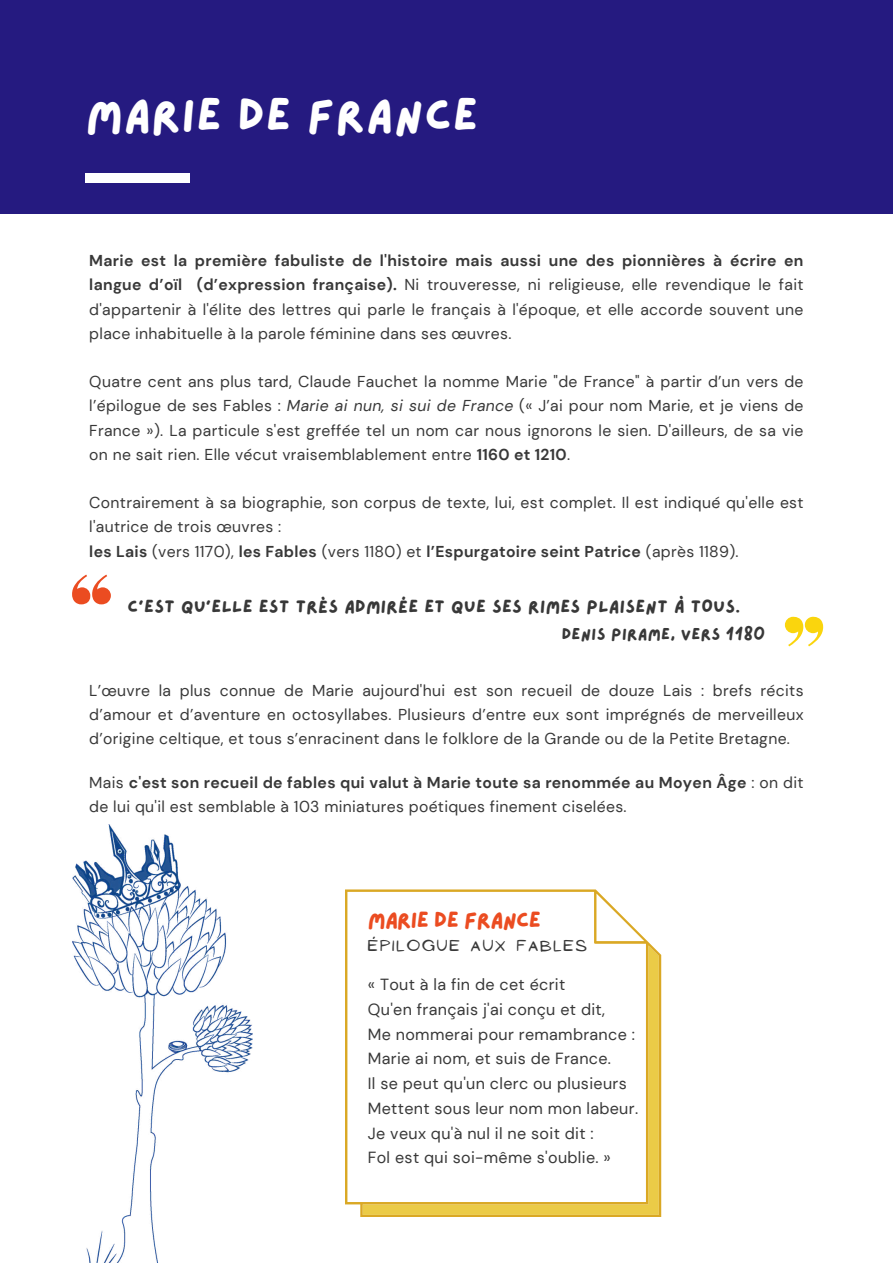
<style>
.page{position:relative;width:893px;height:1263px;background:#fff}
.page>*{position:absolute;margin:0;border:0;box-sizing:border-box;transform-origin:0 0}
.t1{font:46.5px "Lazydog";letter-spacing:.02em;color:#fff}
.t2{font:22.35px "Lazydog";letter-spacing:-.03em;color:#eb4c21}
.t3{font:18.08px "Lazydog";letter-spacing:.02em;color:#383838}
.t4{font:16.42px "Lazydog";letter-spacing:.02em;color:#383838}
.t5{font:16.12px/24.8px "DM Sans";letter-spacing:.02em;color:#383838}
.t6{font:15.75px/24.2px "DM Sans";letter-spacing:.02em;color:#383838;text-align:justify}
.t7{font:14.33px "NF Ananias Regular";letter-spacing:.14em;color:#383838}
.s1{font-weight:700}
.s2{font-style:italic}
</style>
<div class="page">
<div style="left:0;top:0;width:893px;height:213px;background:#251a80"></div>
<div style="left:86px;top:173px;width:104px;height:9px;background:#fff"></div>
<svg style="left:345px;top:889px;width:316px;height:328px"></svg>
<svg style="left:72px;top:575px;width:39px;height:29px"></svg>
<svg style="left:785px;top:617px;width:38px;height:29px"></svg>
<img style="left:72px;top:824px;width:180px;height:439px">
<h1 class="t1" style="left:86px;top:92px;width:394px">MARIE DE FRANCE</h1>
<p class="t6" style="left:89px;top:249px;width:716px"><span class="s1">Marie est la première fabuliste de l'histoire mais aussi une des pionnières à écrire en langue d’oïl (d’expression française).</span> Ni trouveresse, ni religieuse, elle revendique le fait d'appartenir à l'élite des lettres qui parle le français à l'époque, et elle accorde souvent une place inhabituelle à la parole féminine dans ses œuvres.</p>
<p class="t6" style="left:89px;top:370px;width:716px">Quatre cent ans plus tard, Claude Fauchet la nomme Marie "de France" à partir d’un vers de l’épilogue de ses Fables : <span class="s2">Marie ai nun, si sui de France</span> (« J’ai pour nom Marie, et je viens de France »). La particule s'est greffée tel un nom car nous ignorons le sien. D'ailleurs, de sa vie on ne sait rien. Elle vécut vraisemblablement entre <span class="s1">1160 et 1210</span>.</p>
<p class="t6" style="left:89px;top:491px;width:716px;text-align:left">Contrairement à sa biographie, son corpus de texte, lui, est complet. Il est indiqué qu'elle est l'autrice de trois œuvres :<br><span class="s1">les Lais</span> (vers 1170), <span class="s1">les Fables</span> (vers 1180) et <span class="s1">l’Espurgatoire seint Patrice</span> (après 1189).</p>
<p class="t3" style="left:128px;top:598px;width:614px">C'EST QU'ELLE EST TRÈS ADMIRÉE ET QUE SES RIMES PLAISENT À TOUS.</p>
<p class="t4" style="left:562px;top:626px;width:205px">DENIS PIRAME, VERS 1180</p>
<p class="t6" style="left:89px;top:678px;width:716px">L’œuvre la plus connue de Marie aujourd'hui est son recueil de douze Lais : brefs récits d’amour et d’aventure en octosyllabes. Plusieurs d’entre eux sont imprégnés de merveilleux d’origine celtique, et tous s’enracinent dans le folklore de la Grande ou de la Petite Bretagne.</p>
<p class="t6" style="left:89px;top:770px;width:716px">Mais <span class="s1">c'est son recueil de fables qui valut à Marie toute sa renommée au Moyen Âge</span> : on dit de lui qu'il est semblable à 103 miniatures poétiques finement ciselées.</p>
<h2 class="t2" style="left:368px;top:909px;width:174px">MARIE DE FRANCE</h2>
<p class="t7" style="left:368px;top:937px;width:221px">ÉPILOGUE AUX FABLES</p>
<p class="t5" style="left:368px;top:972px;width:272px">« Tout à la fin de cet écrit<br>Qu'en français j'ai conçu et dit,<br>Me nommerai pour remambrance :<br>Marie ai nom, et suis de France.<br>Il se peut qu'un clerc ou plusieurs<br>Mettent sous leur nom mon labeur.<br>Je veux qu'à nul il ne soit dit :<br>Fol est qui soi-même s'oublie. »</p>
</div>
